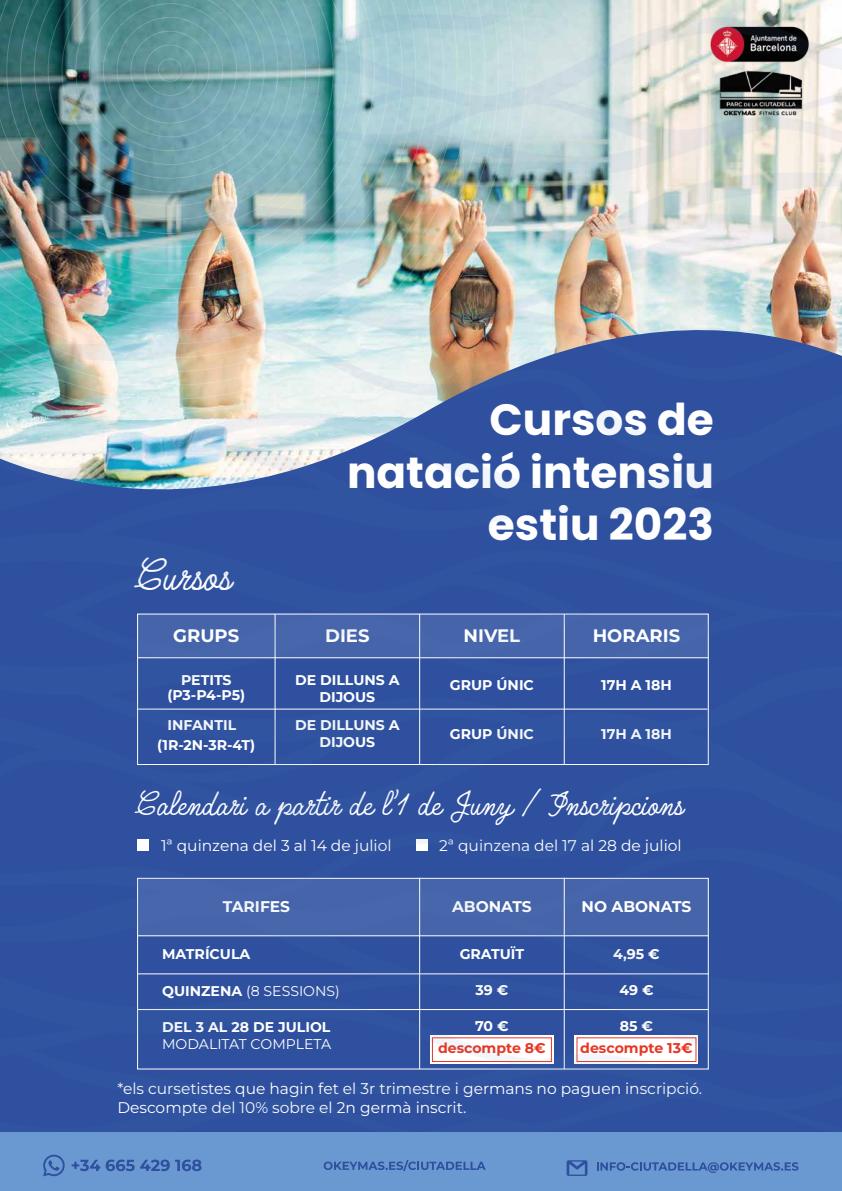
<style>
.page{position:relative;width:842px;height:1191px;background:#fff}
.page>*{position:absolute;margin:0;border:0;box-sizing:border-box;transform-origin:0 0}
.t1{font:700 43.8px/52.5px "Poppins";color:#fff;text-align:right}
.t2{font:42.5px "Quimby Mayoral";color:#fff}
.t3{font:32.2px "Quimby Mayoral";color:#fff}
.t4{font:700 18px "Montserrat";color:#fff}
.t5{font:15.4px/18.5px "Montserrat";color:#fff}
.t6{font:700 15.4px "Montserrat";color:#fff}
.t7{font:700 14.1px/16.9px "Montserrat";color:#fff;text-align:center}
.t8{font:14.1px "Montserrat";color:#fff}
.t9{font:700 14.1px "Montserrat";color:#e63824}
.s1{color:#2e509e}
.s2{font-weight:700}
</style>
<div class="page">
<svg style="left:61px;top:0;width:217px;height:15px;background:#5f9597"></svg>
<img style="left:0;top:15px;width:842px;height:1117px">
<div style="left:0;top:1132px;width:842px;height:59px;background:#6a98d0"></div>
<svg style="left:324px;top:1160px;width:162px;height:11px"></svg>
<svg style="left:72px;top:1159px;width:28px;height:12px"></svg>
<svg style="left:106px;top:1159px;width:95px;height:12px"></svg>
<svg style="left:597px;top:1162px;width:201px;height:10px"></svg>
<svg style="left:567px;top:1160px;width:20px;height:16px"></svg>
<svg style="left:43px;top:1154px;width:22px;height:22px"></svg>
<h2 class="t2" style="left:137px;top:554px;width:96px">Cursos</h2>
<h1 class="t1" style="left:347px;top:394px;width:368px">Cursos de natació intensiu estiu 2023</h1>
<p class="t4" style="left:173px;top:628px;width:68px">GRUPS</p>
<p class="t4" style="left:325px;top:628px;width:46px">DIES</p>
<p class="t4" style="left:464px;top:628px;width:58px">NIVEL</p>
<p class="t4" style="left:593px;top:628px;width:89px">HORARIS</p>
<p class="t7" style="left:167px;top:673px;width:79px;line-height:15.3px">PETITS (P3-P4-P5)</p>
<p class="t7" style="left:157px;top:737px;width:100px">(1R-2N-3R-4T)</p>
<p class="t7" style="left:295px;top:672px;width:106px">DE DILLUNS A<br>DIJOUS</p>
<p class="t7" style="left:295px;top:718px;width:106px">DE DILLUNS A<br>DIJOUS</p>
<p class="t7" style="left:450px;top:678px;width:86px">GRUP ÚNIC</p>
<p class="t7" style="left:450px;top:726px;width:86px">GRUP ÚNIC</p>
<p class="t7" style="left:601px;top:678px;width:72px">17H A 18H</p>
<p class="t7" style="left:601px;top:726px;width:72px">17H A 18H</p>
<p class="t7" style="left:168px;top:718px;width:79px">INFANTIL<span class="s1">S</span></p>
<h3 class="t3" style="left:137px;top:788px;width:548px">Calendari a partir de l’1 de Juny / Inscripcions</h3>
<p class="t5" style="left:161px;top:837px;width:232px">1ª quinzena del 3 al 14 de juliol</p>
<p class="t5" style="left:439px;top:837px;width:244px">2ª quinzena del 17 al 28 de juliol</p>
<p class="t6" style="left:223px;top:901px;width:69px">TARIFES</p>
<p class="t6" style="left:452px;top:901px;width:81px">ABONATS</p>
<p class="t6" style="left:582px;top:901px;width:111px">NO ABONATS</p>
<p class="t7" style="left:162px;top:946px;width:90px">MATRÍCULA</p>
<p class="t8" style="left:162px;top:985px;width:179px"><span class="s2">QUINZENA</span> (8 SESSIONS)</p>
<p class="t7" style="left:162px;top:1020px;width:170px">DEL 3 AL 28 DE JULIOL</p>
<p class="t8" style="left:162px;top:1038px;width:171px">MODALITAT COMPLETA</p>
<p class="t7" style="left:460px;top:946px;width:66px">GRATUÏT</p>
<p class="t7" style="left:475px;top:983px;width:34px">39 €</p>
<p class="t7" style="left:475px;top:1018px;width:35px">70 €</p>
<p class="t7" style="left:613px;top:946px;width:48px">4,95 €</p>
<p class="t7" style="left:619px;top:983px;width:36px">49 €</p>
<p class="t7" style="left:620px;top:1018px;width:35px">85 €</p>
<p class="t9" style="left:438px;top:1043px;width:109px">descompte 8€</p>
<p class="t9" style="left:580px;top:1043px;width:114px">descompte 13€</p>
<p class="t5" style="left:117px;top:1080px;width:586px">*els cursetistes que hagin fet el 3r trimestre i germans no paguen inscripció.<br>Descompte del 10% sobre el 2n germà inscrit.</p>
</div>
